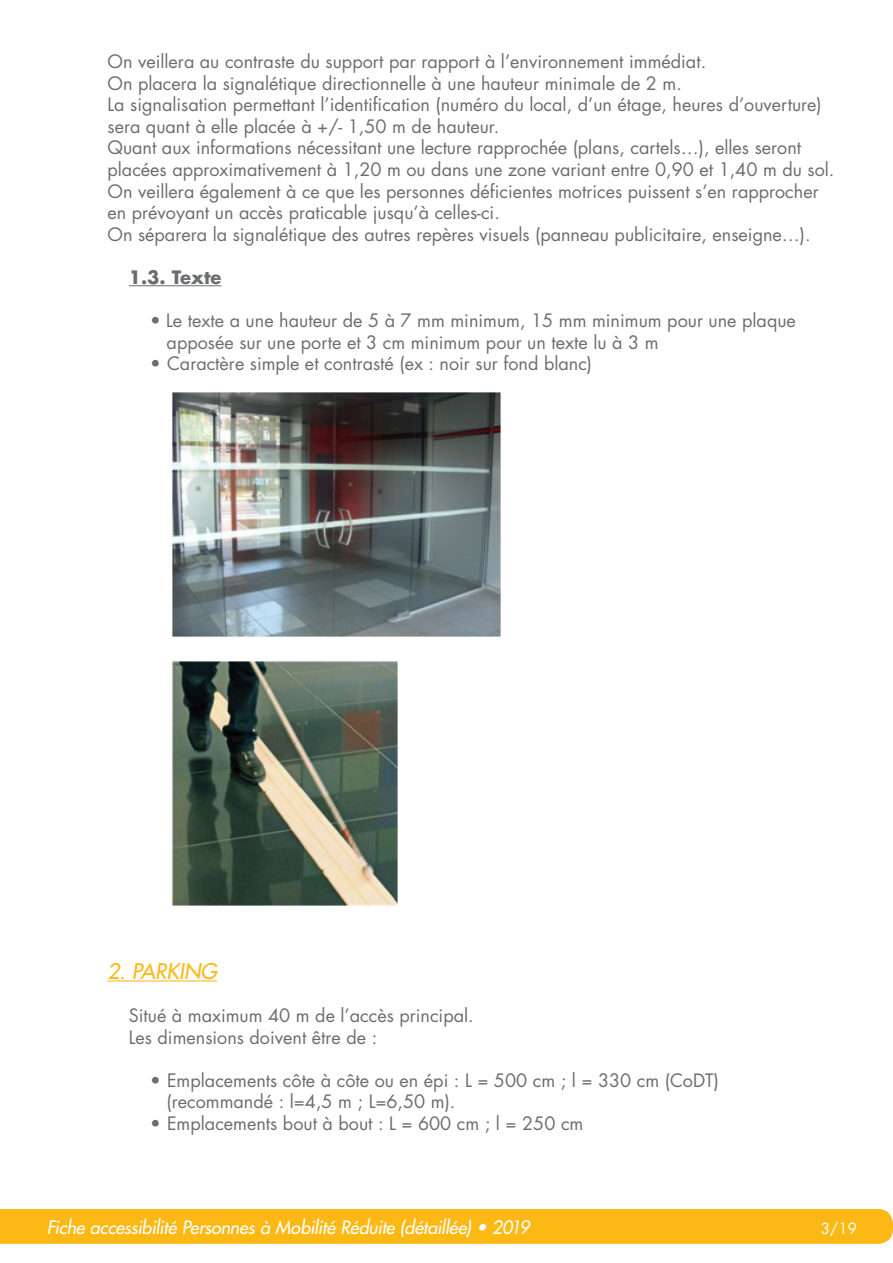
<style>
.page{position:relative;width:893px;height:1263px;background:#fff}
.page>*{position:absolute;margin:0;border:0;box-sizing:border-box;transform-origin:0 0}
.t1{font:italic 21px "Futura";color:#fcb814}
.t2{font:18px/21.6px "Futura";color:#6c6d70}
.t3{font:italic 18px "Futura";letter-spacing:-.01em;color:#fff}
.t4{font:700 18px "Futura";color:#6c6d70}
.t5{font:15px "Futura";color:#fff}
</style>
<div class="page">
<div style="left:0;top:1209px;width:893px;height:35px;background:#fcb814"></div>
<hr style="left:129px;top:285px;width:92px;height:1px;background:#6c6d70">
<hr style="left:107px;top:980px;width:110px;height:1px;background:#fcb814">
<img style="left:171px;top:392px;width:331px;height:246px">
<img style="left:172px;top:659px;width:226px;height:247px">
<p class="t2" style="left:107px;top:51px;width:600px">On veillera au contraste du support par rapport à l’environnement immédiat.</p>
<p class="t2" style="left:107px;top:72px;width:576px">On placera la signalétique directionnelle à une hauteur minimale de 2 m.</p>
<p class="t2" style="left:107px;top:94px;width:716px">La signalisation permettant l’identification (numéro du local, d’un étage, heures d’ouverture) sera quant à elle placée à +/- 1,50 m de hauteur.</p>
<p class="t2" style="left:107px;top:137px;width:728px">Quant aux informations nécessitant une lecture rapprochée (plans, cartels…), elles seront placées approximativement à 1,20 m ou dans une zone variant entre 0,90 et 1,40 m du sol.<br>On veillera également à ce que les personnes déficientes motrices puissent s’en rapprocher en prévoyant un accès praticable jusqu’à celles-ci.</p>
<p class="t2" style="left:107px;top:224px;width:705px">On séparera la signalétique des autres repères visuels (panneau publicitaire, enseigne…).</p>
<p class="t4" style="left:129px;top:265px;width:94px">1.3. Texte</p>
<p class="t2" style="left:150px;top:310px;width:647px">• Le texte a une hauteur de 5 à 7 mm minimum, 15 mm minimum pour une plaque</p>
<p class="t2" style="left:167px;top:332px;width:493px">apposée sur une porte et 3 cm minimum pour un texte lu à 3 m</p>
<p class="t2" style="left:150px;top:353px;width:444px">• Caractère simple et contrasté (ex : noir sur fond blanc)</p>
<p class="t1" style="left:107px;top:958px;width:111px">2. PARKING</p>
<p class="t2" style="left:129px;top:1005px;width:346px">Situé à maximum 40 m de l’accès principal.</p>
<p class="t2" style="left:129px;top:1026px;width:250px">Les dimensions doivent être de :</p>
<p class="t2" style="left:150px;top:1070px;width:570px">• Emplacements côte à côte ou en épi : L = 500 cm ; l = 330 cm (CoDT)</p>
<p class="t2" style="left:167px;top:1091px;width:290px">(recommandé : l=4,5 m ; L=6,50 m).</p>
<p class="t2" style="left:150px;top:1113px;width:435px">• Emplacements bout à bout : L = 600 cm ; l = 250 cm</p>
<p class="t3" style="left:47px;top:1215px;width:484px">Fiche accessibilité Personnes à Mobilité Réduite (détaillée) • 2019</p>
<p class="t5" style="left:821px;top:1218px;width:38px">3/19</p>
</div>
